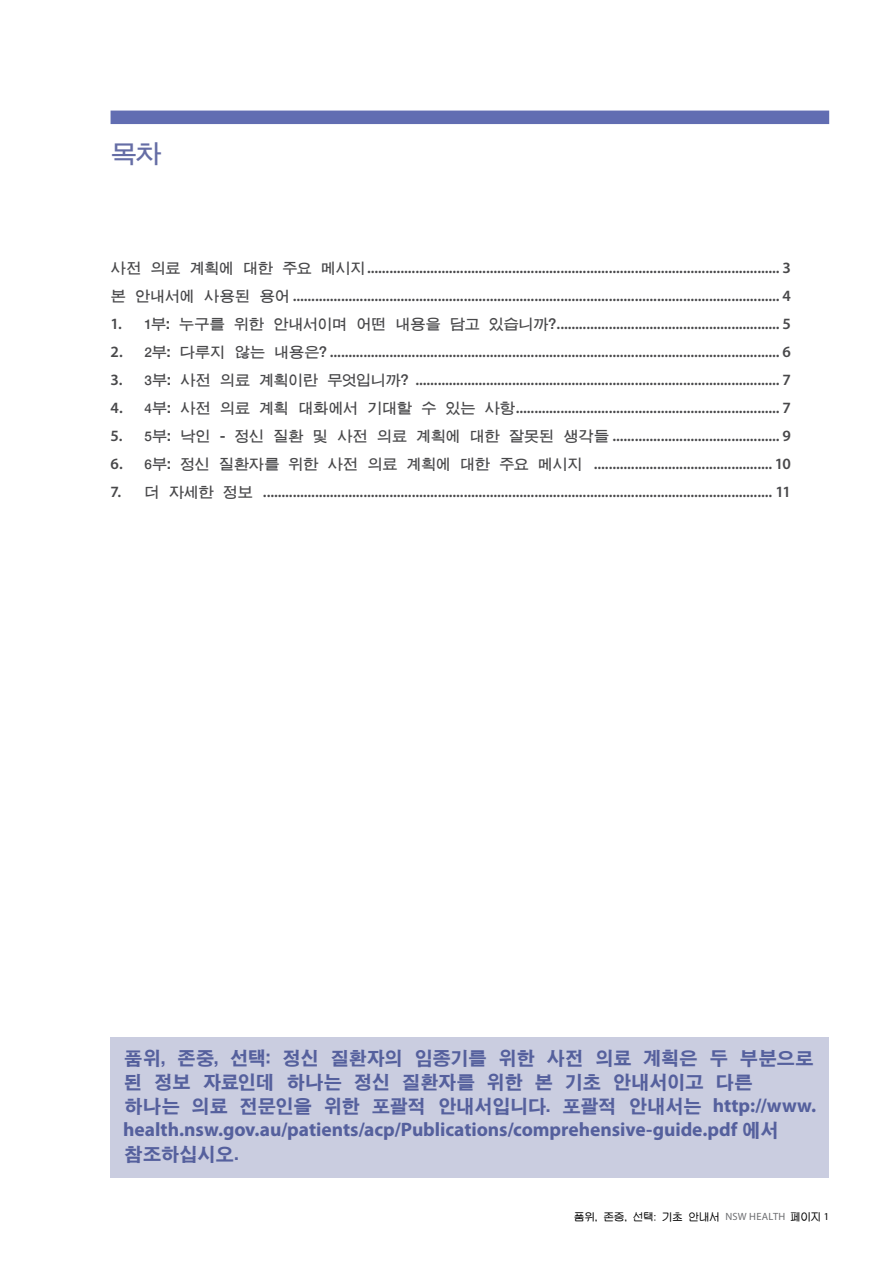
<style>
.page{position:relative;width:893px;height:1263px;background:#fff}
.page>*{position:absolute;margin:0;border:0;box-sizing:border-box;transform-origin:0 0}
.t1{font:27px "JC Ntg T";color:#656da5}
.t2{font:19.5px/24px "J Cbm K";letter-spacing:-.08em;color:#55609d}
.t3{font:700 19.5px "Myriad Pro";letter-spacing:-.005em;color:#55609d}
.t4{font:600 15.75px/28px "Myriad Pro";color:#48484a}
.t5{font:10.5px "J Cna RUDE";letter-spacing:-.02em;color:#000}
.s1{font-family:"JC Ntg T";font-weight:400}
.s2{font-family:"Myriad Pro";font-weight:700}
.s3{font-family:"J Cbm K";font-weight:400}
.s4{font-family:"Myriad Pro";color:#6d6e71}
.s5{font-family:"Myriad Pro"}
</style>
<div class="page">
<div style="left:111px;top:111px;width:718px;height:13px;background:#616db2"></div>
<div style="left:111px;top:1037px;width:718px;height:141px;background:#cacde0"></div>
<h1 class="t1" style="left:111px;top:141px;width:53px">목차</h1>
<p class="t4" style="left:111px;top:254px;width:682px"><span class="s1">사전 의료 계획에 대한 주요 메시지</span>............................................................................................................... 3 <span class="s1">본 안내서에 사용된 용어</span>................................................................................................................................... 4</p>
<p class="t4" style="left:111px;top:310px;width:682px">1. <span class="s1">1부: 누구를 위한 안내서이며 어떤 내용을 담고 있습니까?</span>............................................................ 5</p>
<p class="t4" style="left:111px;top:338px;width:682px">2. <span class="s1">2부: 다루지 않는 내용은?</span> ......................................................................................................................... 6</p>
<p class="t4" style="left:111px;top:366px;width:682px">3. <span class="s1">3부: 사전 의료 계획이란 무엇입니까?</span> .................................................................................................. 7</p>
<p class="t4" style="left:111px;top:394px;width:682px">4. <span class="s1">4부: 사전 의료 계획 대화에서 기대할 수 있는 사항</span>....................................................................... 7</p>
<p class="t4" style="left:111px;top:422px;width:682px">5. <span class="s1">5부: 낙인 - 정신 질환 및 사전 의료 계획에 대한 잘못된 생각들</span> ............................................. 9</p>
<p class="t4" style="left:111px;top:450px;width:682px">6. <span class="s1">6부: 정신 질환자를 위한 사전 의료 계획에 대한 주요 메시지</span> ................................................ 10</p>
<p class="t4" style="left:111px;top:478px;width:682px">7. <span class="s1">더 자세한 정보</span> ......................................................................................................................................... 11</p>
<p class="t2" style="left:123px;top:1046px;width:695px">품위, 존중, 선택: 정신 질환자의 임종기를 위한 사전 의료 계획은 두 부분으로 된 정보 자료인데 하나는 정신 질환자를 위한 본 기초 안내서이고 다른<br>하나는 의료 전문인을 위한 포괄적 안내서입니다. 포괄적 안내서는 <span class="s2">http://www.</span></p>
<p class="t3" style="left:123px;top:1116px;width:658px">health.nsw.gov.au/patients/acp/Publications/comprehensive-guide.pdf <span class="s3">에서</span></p>
<p class="t2" style="left:123px;top:1142px;width:117px">참조하십시오.</p>
<p class="t5" style="left:574px;top:1211px;width:257px">품위, 존중, 선택: 기초 안내서 <span class="s4">NSW HEALTH</span> 페이지 <span class="s5">1</span></p>
</div>
